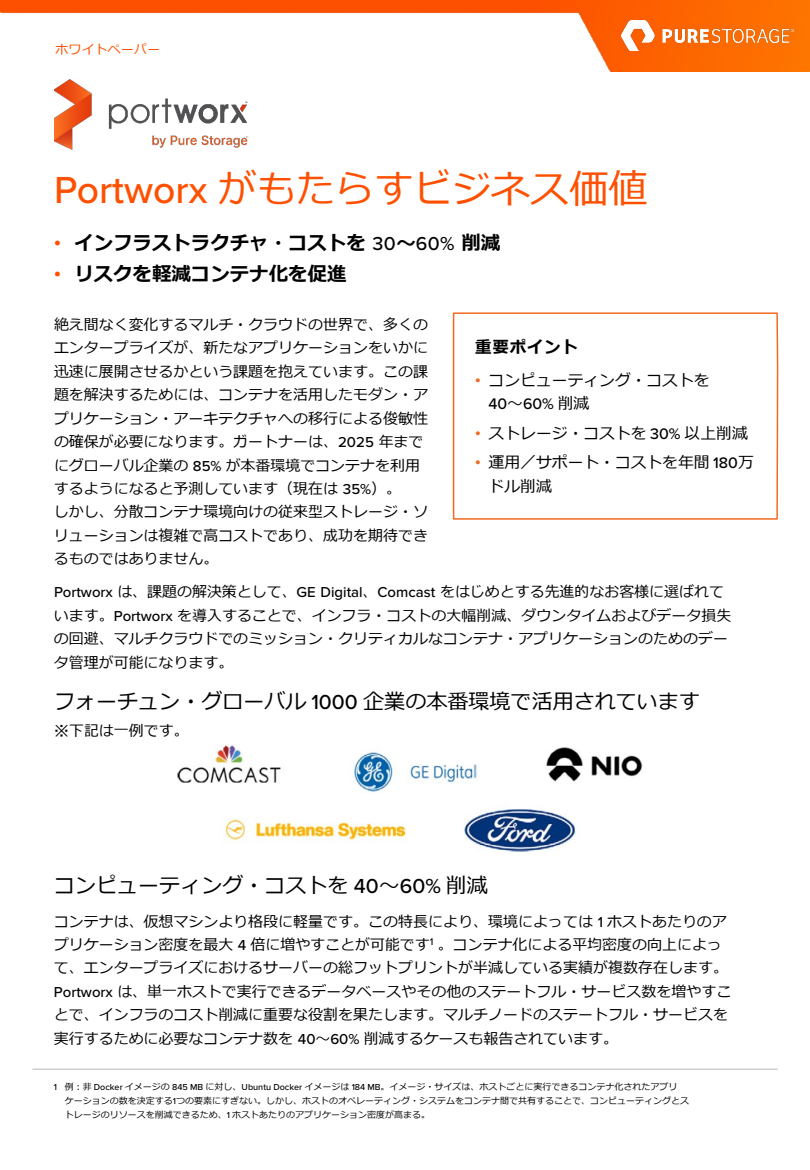
<style>
.page{position:relative;width:810px;height:1170px;background:#fff}
.page>*{position:absolute;margin:0;border:0;box-sizing:border-box;transform-origin:0 0}
.t1{font:39px "Meiryo";color:#fe5000}
.t2{font:21px "Meiryo";color:#000}
.t3{font:700 19.5px "Meiryo";color:#000}
.t4{font:700 16.5px "Meiryo";letter-spacing:.045em;color:#000}
.t5{font:15.9px/23.5px "Meiryo";color:#000}
.t6{font:15px/23.4px "Meiryo";color:#000}
.t7{font:12.75px "Meiryo";letter-spacing:.03em;color:#fd5000}
.t8{font:9px/14.1px "Meiryo";color:#000}
.s1{font-family:"Proxima Nova";font-weight:500}
.s2{font-family:"Arial";font-weight:400;color:#fe5000}
.s3{font-family:"Arial";color:#f36921}
.s4{font-family:"MS Gothic"}
</style>
<div class="page">
<img style="left:0;top:0;width:810px;height:71px">
<img style="left:621px;top:20px;width:173px;height:31px">
<img style="left:54px;top:79px;width:194px;height:71px">
<svg style="left:452px;top:312px;width:327px;height:208px"></svg>
<img style="left:177px;top:745px;width:466px;height:107px">
<hr style="left:32px;top:1069px;width:746px;height:1px;background:#bfbfbf">
<p class="t7" style="left:55px;top:41px;width:106px">ホワイトペーパー</p>
<p class="t1" style="left:54px;top:162px;width:595px"><span class="s1">Portworx</span> がもたらすビジネス価値</p>
<p class="t3" style="left:54px;top:229px;width:448px"><span class="s2">•</span> インフラストラクチャ・コストを <span class="s1">30</span>〜<span class="s1">60%</span> 削減</p>
<p class="t3" style="left:54px;top:260px;width:294px"><span class="s2">•</span> リスクを軽減コンテナ化を促進</p>
<p class="t6" style="left:54px;top:314px;width:376px">絶え間なく変化するマルチ・クラウドの世界で、多くのエンタープライズが、新たなアプリケーションをいかに迅速に展開させるかという課題を抱えています。この課題を解決するためには、コンテナを活用したモダン・アプリケーション・アーキテクチャへの移行による俊敏性の確保が必要になります。ガートナーは、<span class="s1">2025</span> 年までにグローバル企業の <span class="s1">85%</span> が本番環境でコンテナを利用するようになると予測しています（現在は <span class="s1">35%</span>）。<br>しかし、分散コンテナ環境向けの従来型ストレージ・ソリューションは複雑で高コストであり、成功を期待できるものではありません。</p>
<p class="t4" style="left:475px;top:335px;width:104px">重要ポイント</p>
<p class="t5" style="left:489px;top:369px;width:223px;text-indent:-13px"><span class="s3">•</span> コンピューティング・コストを<br><span class="s1">40</span>〜<span class="s1">60%</span> 削減</p>
<p class="t5" style="left:475px;top:422px;width:274px"><span class="s3">•</span> ストレージ・コストを <span class="s1">30%</span> 以上削減</p>
<p class="t5" style="left:489px;top:452px;width:267px;text-indent:-13px"><span class="s3">•</span> 運用／サポート・コストを年間 <span class="s1">180</span>万ドル削減</p>
<p class="t6" style="left:54px;top:581px;width:679px"><span class="s1">Portworx</span> は、課題の解決策として、<span class="s1">GE Digital</span>、<span class="s1">Comcast</span> をはじめとする先進的なお客様に選ばれています。<span class="s1">Portworx</span> を導入することで、インフラ・コストの大幅削減、ダウンタイムおよびデータ損失の回避、マルチクラウドでのミッション・クリティカルなコンテナ・アプリケーションのためのデータ管理が可能になります。</p>
<p class="t2" style="left:54px;top:686px;width:647px">フォーチュン・グローバル <span class="s1">1000</span> 企業の本番環境で活用されています</p>
<p class="t6" style="left:54px;top:719px;width:136px"><span class="s4">※</span>下記は一例です。</p>
<p class="t2" style="left:54px;top:871px;width:435px">コンピューティング・コストを <span class="s1">40</span>〜<span class="s1">60%</span> 削減</p>
<p class="t6" style="left:54px;top:910px;width:679px">コンテナは、仮想マシンより格段に軽量です。この特長により、環境によっては <span class="s1">1</span> ホストあたりのアプリケーション密度を最大 <span class="s1">4</span> 倍に増やすことが可能です<sup>1</sup> 。コンテナ化による平均密度の向上によって、エンタープライズにおけるサーバーの総フットプリントが半減している実績が複数存在します。<span class="s1">Portworx</span> は、単一ホストで実行できるデータベースやその他のステートフル・サービス数を増やすことで、インフラのコスト削減に重要な役割を果たします。マルチノードのステートフル・サービスを実行するために必要なコンテナ数を <span class="s1">40</span>〜<span class="s1">60%</span> 削減するケースも報告されています。</p>
<p class="t8" style="left:65px;top:1080px;width:626px;text-indent:-11px"><span class="s1">1</span> 例：非 <span class="s1">Docker</span> イメージの <span class="s1">845 MB</span> に対し、<span class="s1">Ubuntu Docker</span> イメージは <span class="s1">184 MB</span>。イメージ・サイズは、ホストごとに実行できるコンテナ化されたアプリ<br>ケーションの数を決定する<span class="s1">1</span>つの要素にすぎない。しかし、ホストのオペレーティング・システムをコンテナ間で共有することで、コンピューティングとストレージのリソースを削減できるため、<span class="s1">1</span> ホストあたりのアプリケーション密度が高まる。</p>
</div>
